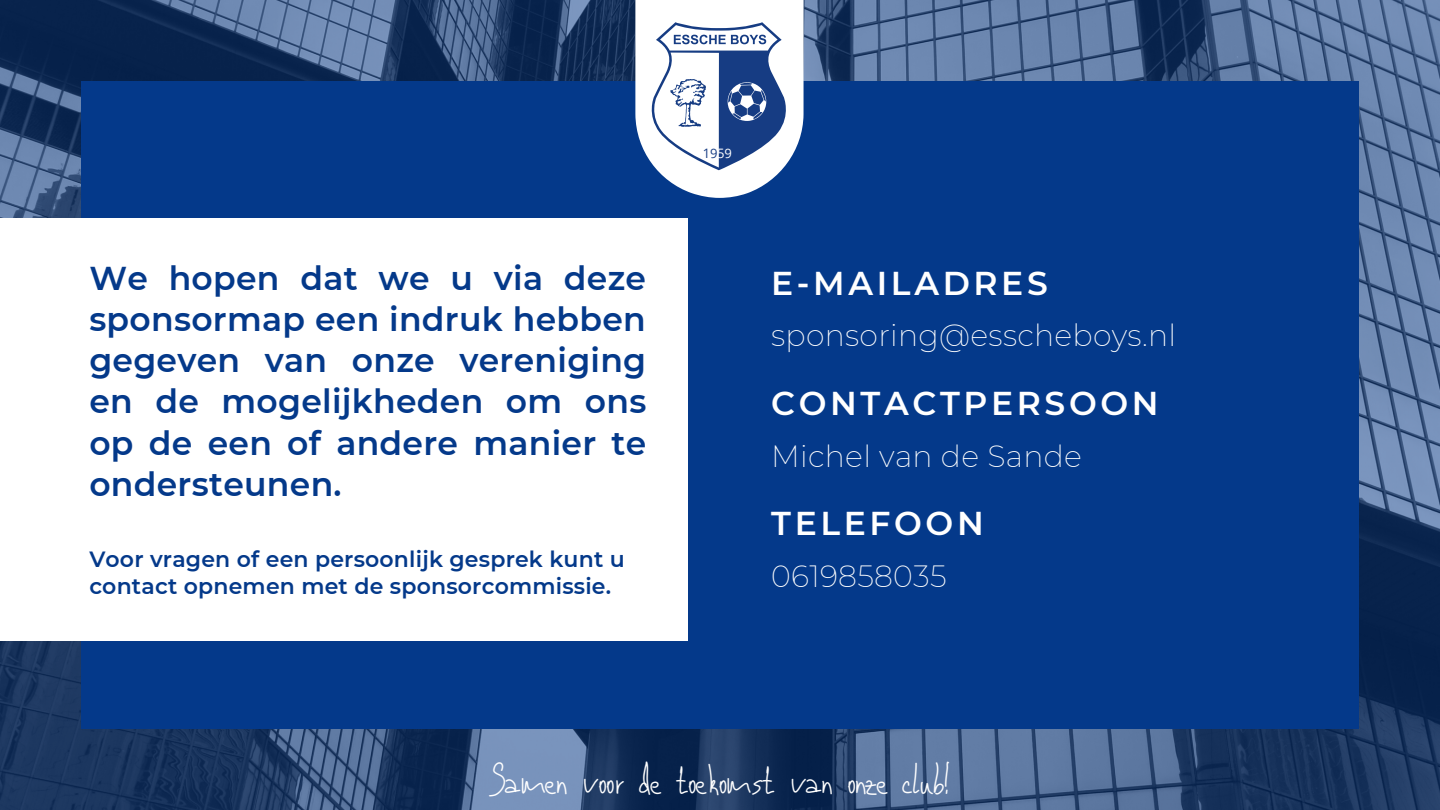
<style>
.page{position:relative;width:1440px;height:810px;background:#fff}
.page>*{position:absolute;margin:0;border:0;box-sizing:border-box;transform-origin:0 0}
.t1{font:50px "Aka Acid GR Real Adult";color:#fff}
.t2{font:600 33px/41.2px "Montserrat";letter-spacing:.01em;color:#04398a;text-align:justify}
.t3{font:600 33px "Montserrat";letter-spacing:.11em;color:#fff}
.t4{font:200 30px "Montserrat";letter-spacing:.01em;color:#fff}
.t5{font:600 22px/27px "Montserrat";letter-spacing:.01em;color:#04398a}
.t6{font:13px "Open Sans";color:#163c83}
.s1{color:#fff}
</style>
<div class="page">
<img style="left:0;top:0;width:1440px;height:810px">
<div style="left:81px;top:81px;width:1278px;height:648px;background:#04398a"></div>
<svg style="left:635px;top:0;width:169px;height:197px"></svg>
<div style="left:0;top:218px;width:688px;height:423px;background:#fff"></div>
<p class="t2" style="left:89px;top:257px;width:559px">We hopen dat we u via deze sponsormap een indruk hebben gegeven van onze vereniging en de mogelijkheden om ons op de een of andere manier te ondersteunen.</p>
<p class="t5" style="left:89px;top:546px;width:537px">Voor vragen of een persoonlijk gesprek kunt u contact opnemen met de sponsorcommissie.</p>
<p class="t6" style="left:703px;top:144px;width:31px">19<span class="s1">59</span></p>
<p class="t3" style="left:771px;top:263px;width:278px">E-MAILADRES</p>
<p class="t4" style="left:771px;top:317px;width:406px">sponsoring@esscheboys.nl</p>
<p class="t3" style="left:771px;top:383px;width:389px">CONTACTPERSOON</p>
<p class="t4" style="left:771px;top:437px;width:312px">Michel van de Sande</p>
<p class="t3" style="left:771px;top:503px;width:214px">TELEFOON</p>
<p class="t4" style="left:771px;top:558px;width:177px">0619858035</p>
<h1 class="t1" style="left:490px;top:754px;width:461px">Samen voor de toekomst van onze club!</h1>
</div>
